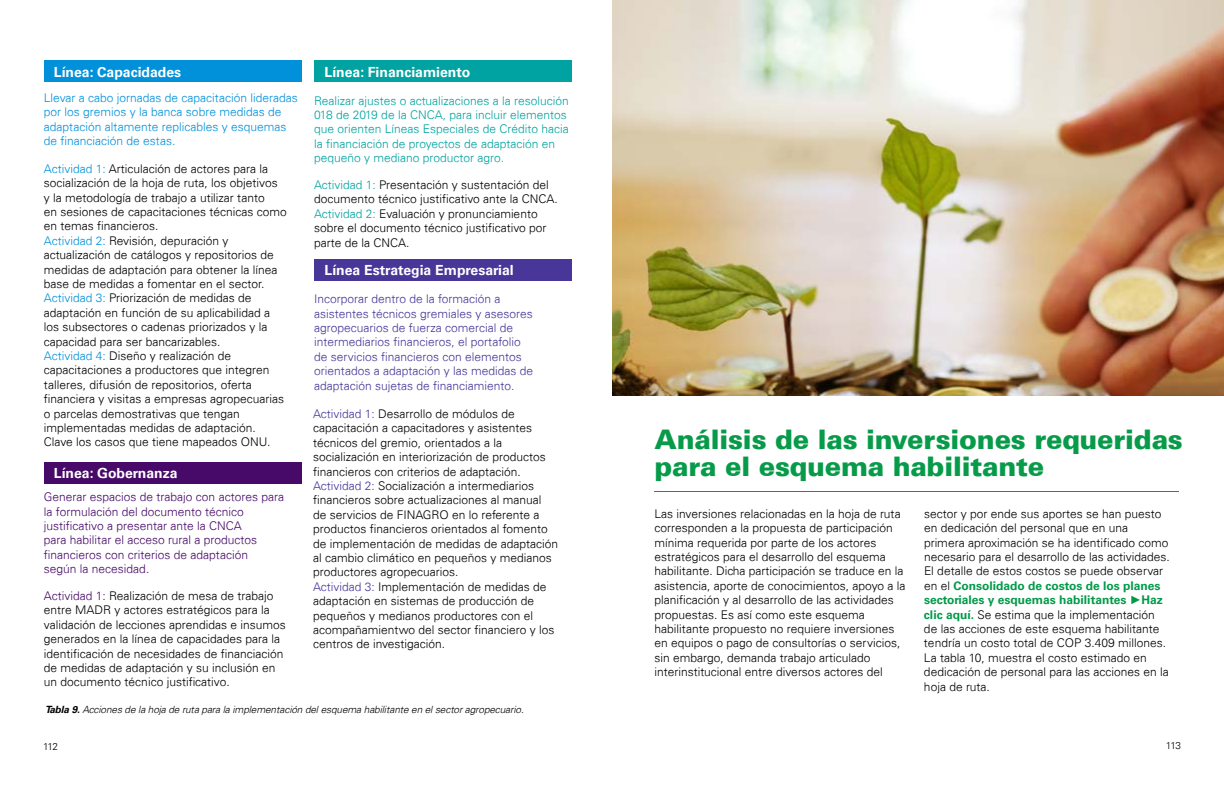
<style>
.page{position:relative;width:1224px;height:792px;background:#fff}
.page>*{position:absolute;margin:0;border:0;box-sizing:border-box;transform-origin:0 0}
.Subtitulos_Grandes{font:900 27px/27px "Univers 75";letter-spacing:-.01em;color:#079b49}
.t1{font:700 14px "Univers 65";color:#fff}
.Bloque_de_TXT{font:300 12px/14.4px "Univers 45";color:#000}
.Bloque_de_TXT-2{font:300 12px/14.4px "Univers 45";color:#000101}
.Bloque_de_TXT-3{font:300 12px/14.4px "Univers 45";color:#483698}
.Bloque_de_TXT-4{font:300 12px/14.4px "Univers 45";color:#00a3a1}
.Bloque_de_TXT-5{font:300 12px/14.4px "Univers 45";color:#470a68}
.Bloque_de_TXT-6{font:300 12px/14.4px "Univers 45";color:#0091da}
.t2{font:italic 300 10px "Univers 45";letter-spacing:-.01em;color:#000}
.t3{font:300 10px "Univers 45";letter-spacing:-.08em;color:#000}
.s1{color:#0091da}
.s2{color:#00a3a1}
.s3{color:#483698}
.s4{color:#470a68}
.s5{font-family:"Univers 65";font-weight:700}
.s6{color:#000101}
.s7{font-family:"Univers 65";font-weight:700;color:#019a49}
.s8{font-family:"Arial";font-weight:400;color:#019a49}
</style>
<div class="page">
<img style="left:612px;top:0;width:612px;height:396px">
<div style="left:44px;top:60px;width:257px;height:22px;background:#0091da"></div>
<div style="left:44px;top:462px;width:257px;height:21px;background:#470a68"></div>
<div style="left:315px;top:60px;width:257px;height:22px;background:#00a3a1"></div>
<div style="left:315px;top:259px;width:257px;height:21px;background:#483698"></div>
<hr style="left:654px;top:491px;width:525px;height:1px;background:#079b49">
<p class="t1" style="left:54px;top:63px;width:129px">Línea: Capacidades</p>
<p class="t1" style="left:325px;top:63px;width:147px">Línea: Financiamiento</p>
<p class="Bloque_de_TXT-6" style="left:44px;top:91px;width:255px">Llevar a cabo jornadas de capacitación lideradas por los gremios y la banca sobre medidas de adaptación altamente replicables y esquemas de financiación de estas.</p>
<p class="Bloque_de_TXT-4" style="left:314px;top:93px;width:256px">Realizar ajustes o actualizaciones a la resolución 018 de 2019 de la CNCA, para incluir elementos que orienten Líneas Especiales de Crédito hacia la financiación de proyectos de adaptación en pequeño y mediano productor agro.</p>
<p class="Bloque_de_TXT" style="left:44px;top:161px;width:235px"><span class="s1">Actividad 1:</span> Articulación de actores para la socialización de la hoja de ruta, los objetivos</p>
<p class="Bloque_de_TXT" style="left:44px;top:190px;width:222px">y la metodología de trabajo a utilizar tanto</p>
<p class="Bloque_de_TXT" style="left:44px;top:205px;width:244px">en sesiones de capacitaciones técnicas como</p>
<p class="Bloque_de_TXT" style="left:44px;top:219px;width:116px">en temas financieros.</p>
<p class="Bloque_de_TXT" style="left:44px;top:233px;width:235px"><span class="s1">Actividad 2:</span> Revisión, depuración y actualización de catálogos y repositorios de medidas de adaptación para obtener la línea base de medidas a fomentar en el sector.</p>
<p class="Bloque_de_TXT" style="left:44px;top:291px;width:228px"><span class="s1">Actividad 3:</span> Priorización de medidas de adaptación en función de su aplicabilidad a los subsectores o cadenas priorizados y la capacidad para ser bancarizables.</p>
<p class="Bloque_de_TXT" style="left:44px;top:349px;width:189px"><span class="s1">Actividad 4:</span> Diseño y realización de</p>
<p class="Bloque_de_TXT" style="left:44px;top:363px;width:242px">capacitaciones a productores que integren talleres, difusión de repositorios, oferta financiera y visitas a empresas agropecuarias o parcelas demostrativas que tengan implementadas medidas de adaptación.</p>
<p class="Bloque_de_TXT" style="left:44px;top:435px;width:228px">Clave los casos que tiene mapeados ONU.</p>
<p class="Bloque_de_TXT" style="left:314px;top:177px;width:245px"><span class="s2">Actividad 1:</span> Presentación y sustentación del documento técnico justificativo ante la CNCA.</p>
<p class="Bloque_de_TXT" style="left:314px;top:206px;width:234px"><span class="s2">Actividad 2:</span> Evaluación y pronunciamiento sobre el documento técnico justificativo por parte de la CNCA.</p>
<p class="t1" style="left:325px;top:262px;width:191px">Línea Estrategia Empresarial</p>
<p class="Bloque_de_TXT-3" style="left:314px;top:292px;width:221px">Incorporar dentro de la formación a asistentes técnicos gremiales y asesores agropecuarios de fuerza comercial de intermediarios financieros, el portafolio de servicios financieros con elementos orientados a adaptación y las medidas de adaptación sujetas de financiamiento.</p>
<p class="Bloque_de_TXT" style="left:313px;top:407px;width:234px"><span class="s3">Actividad 1:</span> Desarrollo de módulos de capacitación a capacitadores y asistentes técnicos del gremio, orientados a la socialización en interiorización de productos financieros con criterios de adaptación.</p>
<p class="Bloque_de_TXT" style="left:313px;top:479px;width:247px"><span class="s3">Actividad 2:</span> Socialización a intermediarios financieros sobre actualizaciones al manual<br>de servicios de FINAGRO en lo referente a productos financieros orientados al fomento de implementación de medidas de adaptación al cambio climático en pequeños y medianos productores agropecuarios.</p>
<p class="Bloque_de_TXT" style="left:313px;top:579px;width:243px"><span class="s3">Actividad 3:</span> Implementación de medidas de adaptación en sistemas de producción de pequeños y medianos productores con el acompañamientwo del sector financiero y los centros de investigación.</p>
<p class="t1" style="left:54px;top:465px;width:125px">Línea: Gobernanza</p>
<p class="Bloque_de_TXT-5" style="left:44px;top:490px;width:242px">Generar espacios de trabajo con actores para</p>
<p class="Bloque_de_TXT-5" style="left:44px;top:504px;width:201px">la formulación del documento técnico justificativo a presentar ante la CNCA</p>
<p class="Bloque_de_TXT-5" style="left:44px;top:533px;width:215px">para habilitar el acceso rural a productos financieros con criterios de adaptación</p>
<p class="Bloque_de_TXT-5" style="left:44px;top:562px;width:107px">según la necesidad.</p>
<p class="Bloque_de_TXT-2" style="left:44px;top:589px;width:243px"><span class="s4">Actividad 1:</span> Realización de mesa de trabajo entre MADR y actores estratégicos para la validación de lecciones aprendidas e insumos generados en la línea de capacidades para la identificación de necesidades de financiación de medidas de adaptación y su inclusión en un documento técnico justificativo.</p>
<p class="t2" style="left:45px;top:703px;width:480px"><span class="s5">Tabla 9.</span> Acciones de la hoja de ruta para la implementación del esquema habilitante en el sector agropecuario.</p>
<p class="Subtitulos_Grandes" style="left:655px;top:426px;width:530px">Análisis de las inversiones requeridas para el esquema habilitante</p>
<p class="Bloque_de_TXT" style="left:655px;top:506px;width:252px">Las inversiones relacionadas en la hoja de ruta corresponden a la propuesta de participación mínima requerida por parte de los actores estratégicos para el desarrollo del esquema habilitante. Dicha participación se traduce en la asistencia, aporte de conocimientos, apoyo a la planificación y al desarrollo de las actividades propuestas. Es así como este esquema habilitante propuesto no requiere inversiones en equipos o pago de consultorías o servicios, sin embargo, demanda trabajo articulado interinstitucional entre diversos actores del</p>
<p class="Bloque_de_TXT" style="left:924px;top:506px;width:247px">sector y por ende sus aportes se han puesto en dedicación del personal que en una primera aproximación se ha identificado como necesario para el desarrollo de las actividades.<br>El detalle de estos costos se puede observar en <span class="s6">el</span> <span class="s7">Consolidado de costos de los planes sectoriales y esquemas habilitantes</span> <span class="s8">►</span><span class="s7">Haz clic aquí.</span> Se estima que la implementación de las acciones de este esquema habilitante tendría un costo total de COP 3.409 millones.<br>La tabla 10, muestra el costo estimado en dedicación de personal para las acciones en la hoja de ruta.</p>
<p class="t3" style="left:43px;top:740px;width:17px">112</p>
<p class="t3" style="left:1166px;top:740px;width:17px">113</p>
</div>
